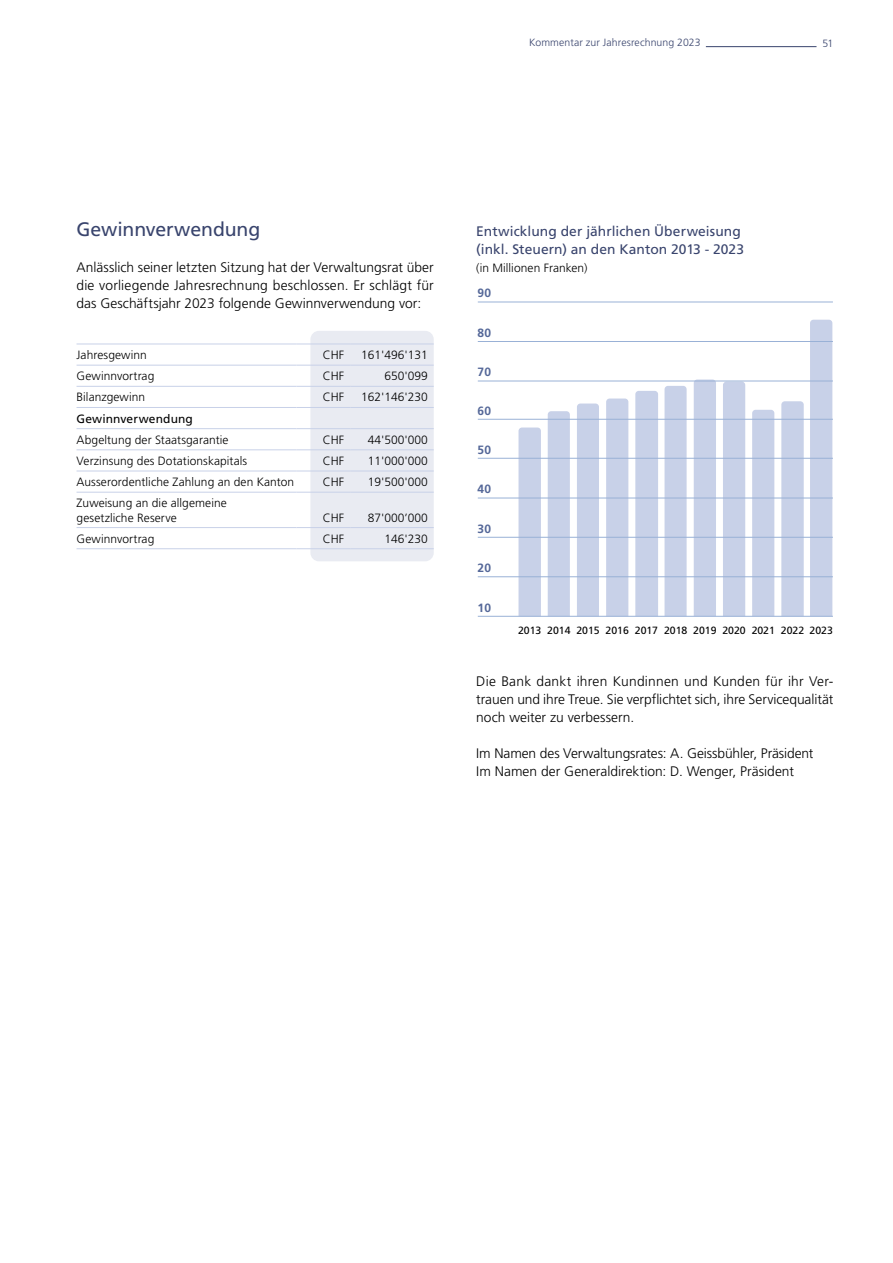
<style>
.page{position:relative;width:893px;height:1263px;background:#fff}
.page>*{position:absolute;margin:0;border:0;box-sizing:border-box;transform-origin:0 0}
.t1{font:19.5px "Frutiger";letter-spacing:-.005em;color:#39446d}
.t2{font:300 13.8px/18px "Frutiger";color:#000;text-align:justify}
.t3{font:13.8px/18px "Frutiger";letter-spacing:.005em;color:#39446d}
.t4{font:300 12px/15px "Frutiger";letter-spacing:.005em;color:#000}
.t5{font:700 12px "Frutiger";color:#546798}
.t6{font:12px "Frutiger";letter-spacing:.01em;color:#000}
.t7{font:10.5px "Frutiger";color:#000}
.t8{font:300 10.5px "Frutiger";letter-spacing:.01em;color:#39446d}
</style>
<div class="page">
<hr style="left:706px;top:46px;width:110px;height:1px;background:#39446d">
<div style="left:310px;top:331px;width:124px;height:230px;background:#e9ebf2;border-radius:9px"></div>
<hr style="left:77px;top:344px;width:220px;height:1px;background:#c8d1e8">
<hr style="left:297px;top:344px;width:53px;height:1px;background:#c8d1e8">
<hr style="left:350px;top:344px;width:84px;height:1px;background:#c8d1e8">
<hr style="left:77px;top:365px;width:220px;height:1px;background:#c8d1e8">
<hr style="left:297px;top:365px;width:53px;height:1px;background:#c8d1e8">
<hr style="left:350px;top:365px;width:84px;height:1px;background:#c8d1e8">
<hr style="left:77px;top:386px;width:220px;height:1px;background:#c8d1e8">
<hr style="left:297px;top:386px;width:53px;height:1px;background:#c8d1e8">
<hr style="left:350px;top:386px;width:84px;height:1px;background:#c8d1e8">
<hr style="left:77px;top:407px;width:220px;height:1px;background:#c8d1e8">
<hr style="left:297px;top:407px;width:53px;height:1px;background:#c8d1e8">
<hr style="left:350px;top:407px;width:84px;height:1px;background:#c8d1e8">
<hr style="left:77px;top:428px;width:220px;height:1px;background:#c8d1e8">
<hr style="left:297px;top:428px;width:53px;height:1px;background:#c8d1e8">
<hr style="left:350px;top:428px;width:84px;height:1px;background:#c8d1e8">
<hr style="left:77px;top:449px;width:220px;height:1px;background:#c8d1e8">
<hr style="left:297px;top:449px;width:53px;height:1px;background:#c8d1e8">
<hr style="left:350px;top:449px;width:84px;height:1px;background:#c8d1e8">
<hr style="left:77px;top:471px;width:220px;height:1px;background:#c8d1e8">
<hr style="left:297px;top:471px;width:53px;height:1px;background:#c8d1e8">
<hr style="left:350px;top:471px;width:84px;height:1px;background:#c8d1e8">
<hr style="left:77px;top:492px;width:220px;height:1px;background:#c8d1e8">
<hr style="left:297px;top:492px;width:53px;height:1px;background:#c8d1e8">
<hr style="left:350px;top:492px;width:84px;height:1px;background:#c8d1e8">
<hr style="left:77px;top:527px;width:220px;height:1px;background:#c8d1e8">
<hr style="left:297px;top:527px;width:53px;height:1px;background:#c8d1e8">
<hr style="left:350px;top:527px;width:84px;height:1px;background:#c8d1e8">
<hr style="left:77px;top:548px;width:220px;height:1px;background:#c8d1e8">
<hr style="left:297px;top:548px;width:53px;height:1px;background:#c8d1e8">
<hr style="left:350px;top:548px;width:84px;height:1px;background:#c8d1e8">
<svg style="left:518px;top:427px;width:23px;height:189px;background:#c9d2e8"></svg>
<div style="left:548px;top:411px;width:22px;height:205px;background:#c8d1e8"></div>
<div style="left:577px;top:403px;width:22px;height:213px;background:#c8d1e8"></div>
<div style="left:606px;top:398px;width:22px;height:218px;background:#c8d1e8"></div>
<div style="left:635px;top:391px;width:23px;height:225px;background:#c8d1e8"></div>
<svg style="left:664px;top:386px;width:23px;height:230px;background:#c9d2e8"></svg>
<div style="left:694px;top:379px;width:22px;height:237px;background:#c8d1e8"></div>
<div style="left:723px;top:382px;width:22px;height:234px;background:#c8d1e8"></div>
<svg style="left:752px;top:410px;width:22px;height:206px;background:#c8d1e7"></svg>
<svg style="left:781px;top:401px;width:23px;height:215px;background:#c9d2e8"></svg>
<div style="left:810px;top:320px;width:22px;height:296px;background:#c8d1e8"></div>
<hr style="left:478px;top:576px;width:355px;height:1px;background:#99b1d6">
<hr style="left:478px;top:537px;width:355px;height:1px;background:#99b1d6">
<hr style="left:478px;top:498px;width:355px;height:1px;background:#99b1d6">
<hr style="left:478px;top:458px;width:355px;height:1px;background:#99b1d6">
<hr style="left:478px;top:419px;width:355px;height:1px;background:#99b1d6">
<hr style="left:478px;top:381px;width:355px;height:1px;background:#99b1d6">
<hr style="left:478px;top:341px;width:355px;height:1px;background:#99b1d6">
<hr style="left:478px;top:302px;width:355px;height:1px;background:#99b1d6">
<hr style="left:478px;top:616px;width:355px;height:1px;background:#99b1d6">
<p class="t8" style="left:529px;top:37px;width:173px">Kommentar zur Jahresrechnung 2023</p>
<p class="t8" style="left:822px;top:37px;width:13px">51</p>
<h1 class="t1" style="left:77px;top:217px;width:185px">Gewinnverwendung</h1>
<p class="t2" style="left:77px;top:258px;width:359px">Anlässlich seiner letzten Sitzung hat der Verwaltungsrat über die vorliegende Jahresrechnung beschlossen. Er schlägt für das Geschäftsjahr 2023 folgende Gewinnverwendung vor:</p>
<p class="t4" style="left:77px;top:347px;width:72px">Jahresgewinn</p>
<p class="t4" style="left:323px;top:347px;width:23px">CHF</p>
<p class="t4" style="left:361px;top:347px;width:68px">161'496'131</p>
<p class="t4" style="left:77px;top:369px;width:79px">Gewinnvortrag</p>
<p class="t4" style="left:323px;top:368px;width:23px">CHF</p>
<p class="t4" style="left:384px;top:368px;width:45px">650'099</p>
<p class="t4" style="left:77px;top:390px;width:70px">Bilanzgewinn</p>
<p class="t4" style="left:323px;top:390px;width:23px">CHF</p>
<p class="t4" style="left:361px;top:390px;width:68px">162'146'230</p>
<p class="t6" style="left:77px;top:411px;width:118px">Gewinnverwendung</p>
<p class="t4" style="left:77px;top:432px;width:154px">Abgeltung der Staatsgarantie</p>
<p class="t4" style="left:323px;top:432px;width:23px">CHF</p>
<p class="t4" style="left:368px;top:432px;width:62px">44'500'000</p>
<p class="t4" style="left:77px;top:453px;width:172px">Verzinsung des Dotationskapitals</p>
<p class="t4" style="left:323px;top:453px;width:23px">CHF</p>
<p class="t4" style="left:368px;top:453px;width:62px">11'000'000</p>
<p class="t4" style="left:77px;top:474px;width:219px">Ausserordentliche Zahlung an den Kanton</p>
<p class="t4" style="left:323px;top:474px;width:23px">CHF</p>
<p class="t4" style="left:368px;top:474px;width:62px">19'500'000</p>
<p class="t4" style="left:77px;top:495px;width:152px">Zuweisung an die allgemeine gesetzliche Reserve</p>
<p class="t4" style="left:323px;top:510px;width:23px">CHF</p>
<p class="t4" style="left:368px;top:510px;width:62px">87'000’000</p>
<p class="t4" style="left:77px;top:531px;width:79px">Gewinnvortrag</p>
<p class="t4" style="left:323px;top:531px;width:23px">CHF</p>
<p class="t4" style="left:384px;top:531px;width:45px">146'230</p>
<p class="t3" style="left:476px;top:222px;width:269px">Entwicklung der jährlichen Überweisung (inkl. Steuern) an den Kanton 2013 - 2023</p>
<p class="t4" style="left:476px;top:260px;width:113px">(in Millionen Franken)</p>
<p class="t5" style="left:478px;top:286px;width:15px">90</p>
<p class="t5" style="left:478px;top:326px;width:15px">80</p>
<p class="t5" style="left:478px;top:365px;width:15px">70</p>
<p class="t5" style="left:478px;top:403px;width:15px">60</p>
<p class="t5" style="left:478px;top:442px;width:15px">50</p>
<p class="t5" style="left:478px;top:482px;width:15px">40</p>
<p class="t5" style="left:478px;top:521px;width:15px">30</p>
<p class="t5" style="left:478px;top:561px;width:15px">20</p>
<p class="t5" style="left:478px;top:600px;width:15px">10</p>
<p class="t7" style="left:518px;top:624px;width:316px">2013 2014 2015 2016 2017 2018 2019 2020 2021 2022 2023</p>
<p class="t2" style="left:476px;top:672px;width:359px">Die Bank dankt ihren Kundinnen und Kunden für ihr Ver&shy;trauen und ihre Treue. Sie verpflichtet sich, ihre Servicequalität noch weiter zu verbessern.</p>
<p class="t2" style="left:476px;top:744px;width:339px">Im Namen des Verwaltungsrates: A. Geissbühler, Präsident<br>Im Namen der Generaldirektion: D. Wenger, Präsident</p>
</div>
